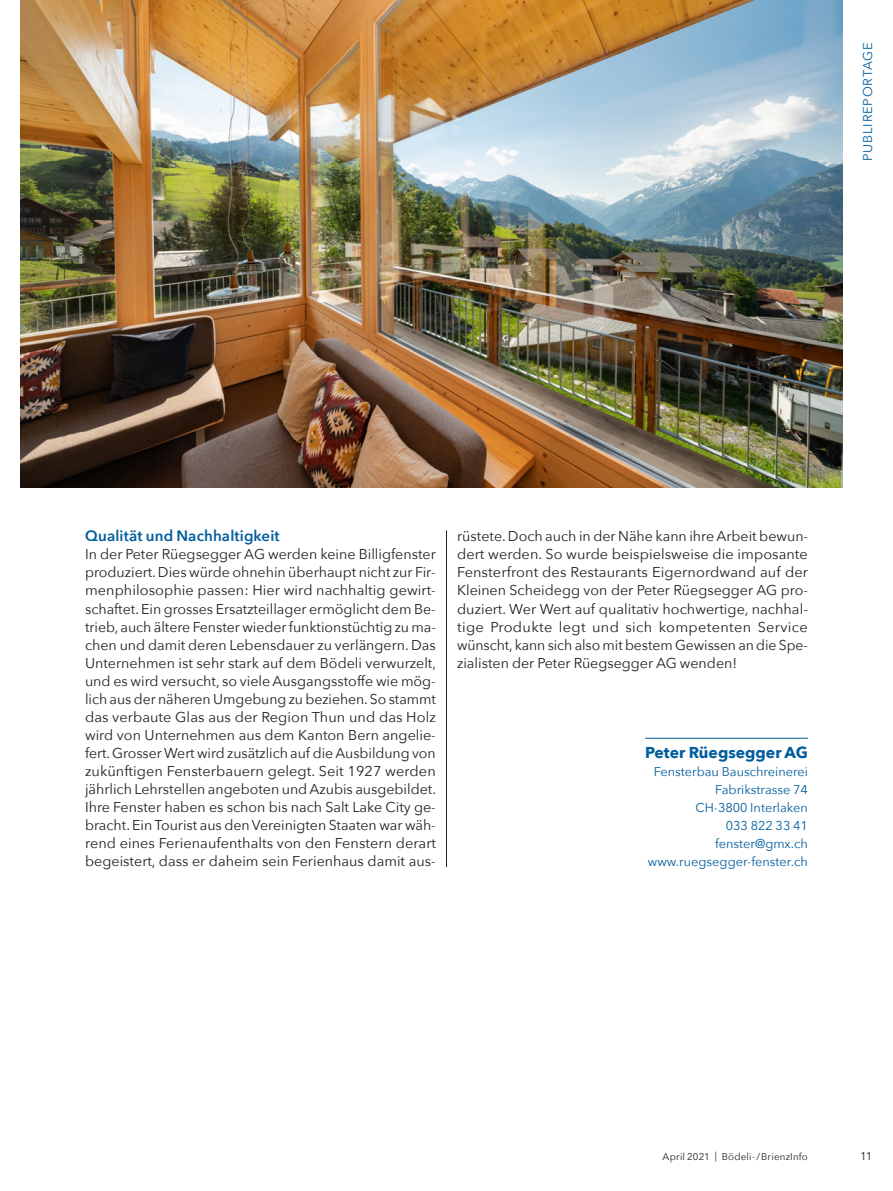
<style>
.page{position:relative;width:893px;height:1191px;background:#fff}
.page>*{position:absolute;margin:0;border:0;box-sizing:border-box;transform-origin:0 0}
.Kasten_Titel{font:700 15.75px "Avenir Next";color:#005d9c}
.Untertitel{font:600 15px "Avenir Next";letter-spacing:.01em;color:#005d9c}
.Grundtext{font:14.25px/18px "Avenir Next";color:#231f20;text-align:justify}
.Kasten_GT{font:12.75px "Avenir Next";color:#005d9c}
.Rubriktitel{font:12.75px "Avenir Next";letter-spacing:.065em;color:#005d9c}
.t1{font:11.25px "Avenir Next";color:#231f20}
.t2{font:9.75px "Avenir Next";letter-spacing:.02em;color:#231f20}
</style>
<div class="page">
<hr style="left:446px;top:530px;width:1px;height:337px;background:#231f20">
<hr style="left:645px;top:738px;width:163px;height:1px;background:#005d9c">
<img style="left:21px;top:0;width:821px;height:487px">
<p class="Rubriktitel" style="left:857px;top:161px;width:120px;rotate:-90deg">PUBLIREPORTAGE</p>
<p class="Untertitel" style="left:85px;top:523px;width:196px">Qualität und Nachhaltigkeit</p>
<p class="Grundtext" style="left:85px;top:545px;width:353px">In der Peter Rüegsegger AG werden keine Billigfenster produziert. Dies würde ohnehin überhaupt nicht zur Fir&shy;menphilosophie passen: Hier wird nachhaltig gewirt&shy;schaftet. Ein grosses Ersatzteillager ermöglicht dem Be&shy;trieb, auch ältere Fenster wieder funktionstüchtig zu ma&shy;chen und damit deren Lebensdauer zu verlängern. Das Unternehmen ist sehr stark auf dem Bödeli verwurzelt, und es wird versucht, so viele Ausgangsstoffe wie mög&shy;lich aus der näheren Umgebung zu beziehen. So stammt das verbaute Glas aus der Region Thun und das Holz wird von Unternehmen aus dem Kanton Bern angelie&shy;fert. Grosser Wert wird zusätzlich auf die Ausbildung von zukünftigen Fensterbauern gelegt. Seit 1927 werden jährlich Lehrstellen angeboten und Azubis ausgebildet.</p>
<p class="Grundtext" style="left:85px;top:797px;width:352px">Ihre Fenster haben es schon bis nach Salt Lake City ge&shy;bracht. Ein Tourist aus den Vereinigten Staaten war wäh&shy;rend eines Ferienaufenthalts von den Fenstern derart begeistert, dass er daheim sein Ferienhaus damit aus-</p>
<p class="Grundtext" style="left:457px;top:527px;width:352px">rüstete. Doch auch in der Nähe kann ihre Arbeit bewun&shy;dert werden. So wurde beispielsweise die imposante Fensterfront des Restaurants Eigernordwand auf der Kleinen Scheidegg von der Peter Rüegsegger AG pro&shy;duziert. Wer Wert auf qualitativ hochwertige, nachhal&shy;tige Produkte legt und sich kompetenten Service wünscht, kann sich also mit bestem Gewissen an die Spe&shy;zialisten der Peter Rüegsegger AG wenden!</p>
<p class="Kasten_Titel" style="left:645px;top:738px;width:164px">Peter Rüegsegger AG</p>
<p class="Kasten_GT" style="left:654px;top:760px;width:156px">Fensterbau Bauschreinerei</p>
<p class="Kasten_GT" style="left:715px;top:778px;width:94px">Fabrikstrasse 74</p>
<p class="Kasten_GT" style="left:696px;top:796px;width:114px">CH-3800 Interlaken</p>
<p class="Kasten_GT" style="left:726px;top:814px;width:84px">033 822 33 41</p>
<p class="Kasten_GT" style="left:715px;top:832px;width:94px">fenster@gmx.ch</p>
<p class="Kasten_GT" style="left:648px;top:850px;width:162px">www.ruegsegger-fenster.ch</p>
<p class="t2" style="left:663px;top:1148px;width:147px">April 2021 | Bödeli-/BrienzInfo</p>
<p class="t1" style="left:860px;top:1147px;width:14px">11</p>
</div>
